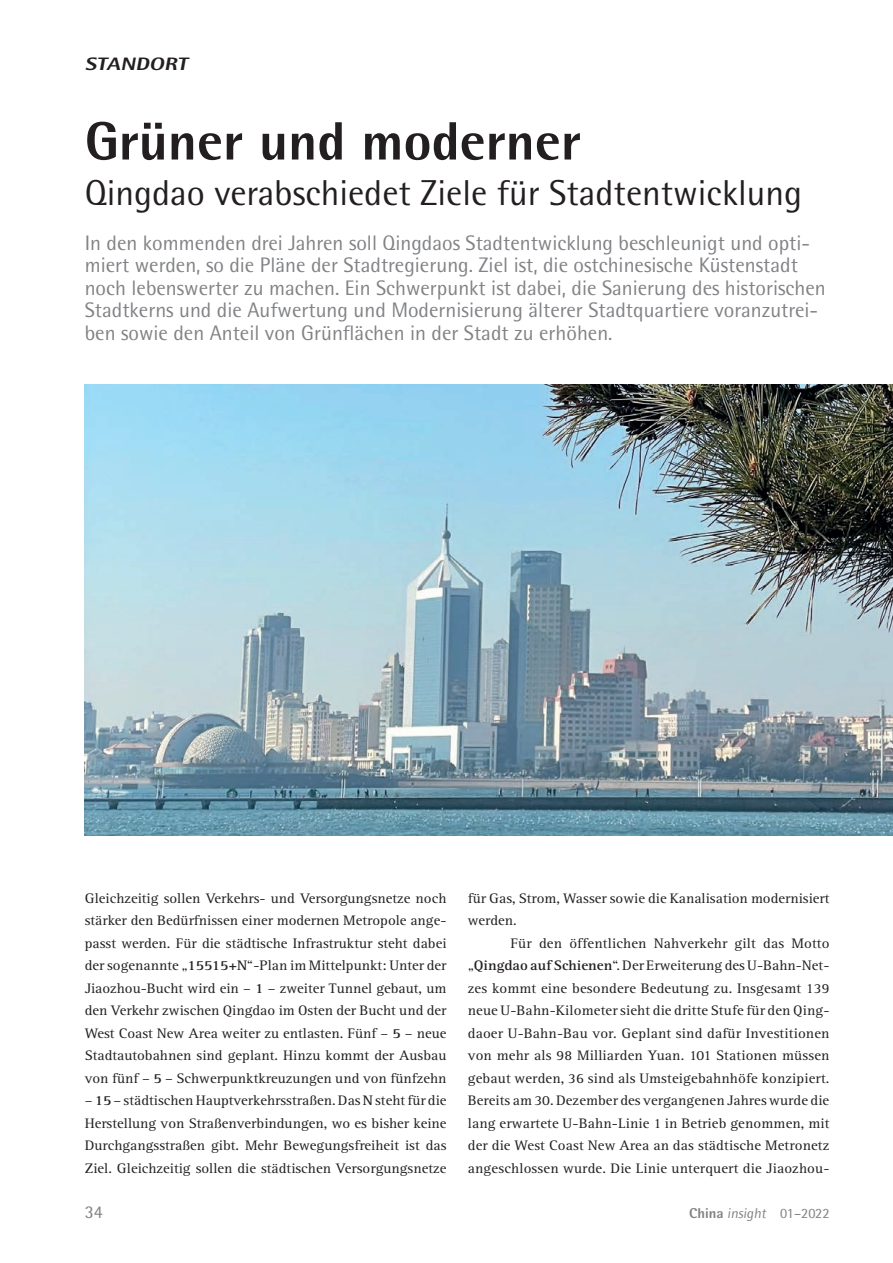
<style>
.page{position:relative;width:893px;height:1263px;background:#fff}
.page>*{position:absolute;margin:0;border:0;box-sizing:border-box;transform-origin:0 0}
.t1{font:800 54px "Rotis Semi Sans";color:#231f20}
.t2{font:36px "Rotis Semi Sans";color:#231f20}
.t3{font:21px/22.5px "Rotis Semi Sans";color:#808285}
.t4{font:italic 800 18px "Rotis Semi Sans";color:#231f20;scale:1.25 1}
.t5{font:18px "Rotis Semi Sans";color:#808285}
.t6{font:14.25px/22.5px "Rotis Serif";color:#231f20;text-align:justify;scale:1.05 1}
.t7{font:14.25px "Rotis Semi Sans";letter-spacing:-.01em;color:#808285}
.s1{font-weight:700}
.s2{font-weight:800}
</style>
<div class="page">
<img style="left:85px;top:384px;width:807px;height:450px">
<p class="t4" style="left:85px;top:53px;width:87px">STANDORT</p>
<h1 class="t1" style="left:85px;top:107px;width:497px">Grüner und moderner</h1>
<h2 class="t2" style="left:85px;top:171px;width:718px">Qingdao verabschiedet Ziele für Stadtentwicklung</h2>
<p class="t3" style="left:85px;top:231px;width:742px">In den kommenden drei Jahren soll Qingdaos Stadtentwicklung beschleunigt und opti&shy;miert werden, so die Pläne der Stadtregierung. Ziel ist, die ostchinesische Küstenstadt noch lebenswerter zu machen. Ein Schwerpunkt ist dabei, die Sanierung des historischen Stadtkerns und die Aufwertung und Modernisierung älterer Stadtquartiere voranzutrei&shy;ben sowie den Anteil von Grünflächen in der Stadt zu erhöhen.</p>
<p class="t6" style="left:85px;top:886px;width:346px">Gleichzeitig sollen Verkehrs- und Versorgungsnetze noch stärker den Bedürfnissen einer modernen Metropole ange&shy;passt werden. Für die städtische Infrastruktur steht dabei der sogenannte „<span class="s1">15515+N</span>“-Plan im Mittelpunkt: Unter der Jiaozhou-Bucht wird ein – <span class="s1">1</span> – zweiter Tunnel gebaut, um den Verkehr zwischen Qingdao im Osten der Bucht und der West Coast New Area weiter zu entlasten. Fünf – <span class="s1">5</span> – neue Stadtautobahnen sind geplant. Hinzu kommt der Ausbau von fünf – <span class="s1">5</span> – Schwerpunktkreuzungen und von fünfzehn</p>
<p class="t6" style="left:85px;top:1089px;width:346px">– <span class="s1">15</span> – städtischen Hauptverkehrsstraßen. Das <span class="s1">N</span> steht für die Herstellung von Straßenverbindungen, wo es bisher keine Durchgangsstraßen gibt. Mehr Bewegungsfreiheit ist das Ziel. Gleichzeitig sollen die städtischen Versorgungsnetze</p>
<p class="t6" style="left:467px;top:886px;width:346px">für Gas, Strom, Wasser sowie die Kanalisation modernisiert werden.</p>
<p class="t6" style="left:467px;top:931px;width:346px;text-indent:43px">Für den öffentlichen Nahverkehr gilt das Motto „<span class="s1">Qingdao auf Schienen</span>“. Der Erweiterung des U-Bahn-Net&shy;zes kommt eine besondere Bedeutung zu. Insgesamt 139 neue U-Bahn-Kilometer sieht die dritte Stufe für den Qing&shy;daoer U-Bahn-Bau vor. Geplant sind dafür Investitionen von mehr als 98 Milliarden Yuan. 101 Stationen müssen gebaut werden, 36 sind als Umsteigebahnhöfe konzipiert.<br>Bereits am 30. Dezember des vergangenen Jahres wurde die lang erwartete U-Bahn-Linie 1 in Betrieb genommen, mit der die West Coast New Area an das städtische Metronetz angeschlossen wurde. Die Linie unterquert die Jiaozhou-</p>
<p class="t5" style="left:85px;top:1200px;width:20px">34</p>
<p class="t7" style="left:689px;top:1204px;width:142px"><span class="s2">China</span> insight 01–2022</p>
</div>
